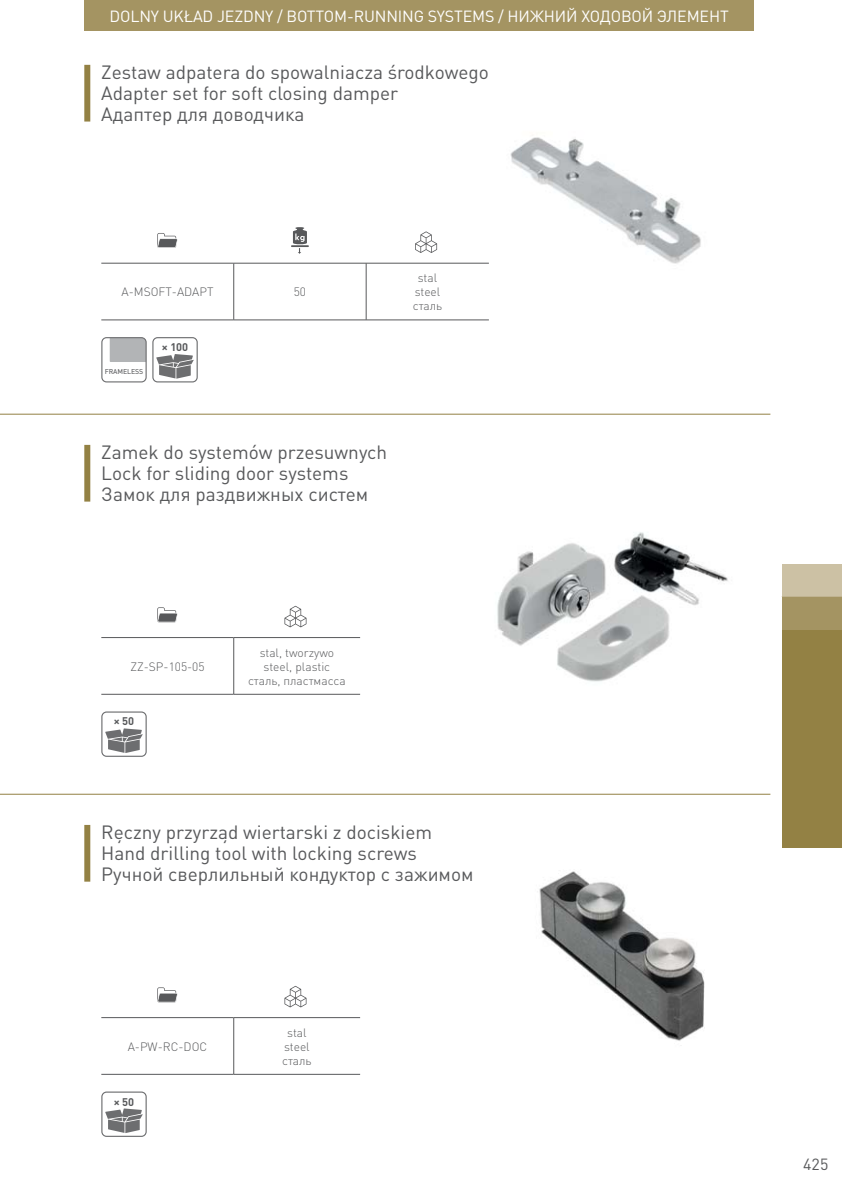
<style>
.page{position:relative;width:842px;height:1191px;background:#fff}
.page>*{position:absolute;margin:0;border:0;box-sizing:border-box;transform-origin:0 0}
.t1{font:19px/21px "DIN Pro";color:#58595b}
.t2{font:16px "DIN Pro";letter-spacing:-.01em;color:#fff}
.t3{font:16px "DIN Pro";color:#58595b}
.t4{font:300 12px/14px "DIN Pro";color:#58595b;text-align:center}
.t5{font:700 11px "DIN Pro";color:#58595b}
.t6{font:500 7px "DIN Pro";letter-spacing:-.015em;color:#6d6e70}
</style>
<div class="page">
<div style="left:84px;top:0;width:669px;height:31px;background:#a49462"></div>
<div style="left:84px;top:65px;width:6px;height:56px;background:#938144"></div>
<div style="left:84px;top:445px;width:6px;height:56px;background:#938144"></div>
<div style="left:84px;top:824px;width:6px;height:57px;background:#938144"></div>
<hr style="left:0;top:413px;width:770px;height:1px;background:#938144">
<hr style="left:0;top:793px;width:770px;height:1px;background:#938144">
<div style="left:782px;top:629px;width:60px;height:218px;background:#938144"></div>
<div style="left:782px;top:596px;width:60px;height:33px;background:#a49462"></div>
<div style="left:782px;top:564px;width:60px;height:32px;background:#ccc1a4"></div>
<svg style="left:101px;top:337px;width:97px;height:45px"></svg>
<svg style="left:101px;top:711px;width:46px;height:45px"></svg>
<svg style="left:101px;top:1091px;width:46px;height:45px"></svg>
<img style="left:497px;top:532px;width:231px;height:150px">
<img style="left:539px;top:871px;width:166px;height:170px">
<img style="left:510px;top:137px;width:191px;height:127px">
<hr style="left:101px;top:263px;width:133px;height:1px;background:#58595b">
<hr style="left:101px;top:319px;width:133px;height:1px;background:#58595b">
<hr style="left:233px;top:263px;width:1px;height:57px;background:#58595b">
<hr style="left:234px;top:263px;width:132px;height:1px;background:#58595b">
<hr style="left:234px;top:319px;width:132px;height:1px;background:#58595b">
<hr style="left:366px;top:263px;width:1px;height:57px;background:#58595b">
<hr style="left:366px;top:263px;width:123px;height:1px;background:#58595b">
<hr style="left:366px;top:319px;width:123px;height:1px;background:#58595b">
<svg style="left:157px;top:233px;width:21px;height:15px"></svg>
<svg style="left:291px;top:227px;width:18px;height:27px"></svg>
<svg style="left:415px;top:231px;width:22px;height:22px"></svg>
<hr style="left:101px;top:637px;width:133px;height:1px;background:#58595b">
<hr style="left:101px;top:694px;width:133px;height:1px;background:#58595b">
<hr style="left:233px;top:637px;width:1px;height:57px;background:#58595b">
<hr style="left:234px;top:637px;width:126px;height:1px;background:#58595b">
<hr style="left:234px;top:694px;width:126px;height:1px;background:#58595b">
<svg style="left:157px;top:607px;width:21px;height:15px"></svg>
<svg style="left:284px;top:606px;width:22px;height:21px"></svg>
<hr style="left:101px;top:1017px;width:133px;height:1px;background:#58595b">
<hr style="left:101px;top:1073px;width:133px;height:1px;background:#58595b">
<hr style="left:233px;top:1017px;width:1px;height:57px;background:#58595b">
<hr style="left:234px;top:1017px;width:126px;height:1px;background:#58595b">
<hr style="left:234px;top:1073px;width:126px;height:1px;background:#58595b">
<svg style="left:157px;top:987px;width:21px;height:15px"></svg>
<svg style="left:284px;top:985px;width:22px;height:22px"></svg>
<p class="t2" style="left:110px;top:10px;width:621px">DOLNY UKŁAD JEZDNY / BOTTOM-RUNNING SYSTEMS / НИЖНИЙ ХОДОВОЙ ЭЛЕМЕНТ</p>
<p class="t1" style="left:101px;top:64px;width:389px">Zestaw adpatera do spowalniacza środkowego<br>Adapter set for soft closing damper<br>Адаптер для доводчика</p>
<p class="t4" style="left:121px;top:286px;width:94px">A-MSOFT-ADAPT</p>
<p class="t4" style="left:294px;top:286px;width:14px">50</p>
<p class="t6" style="left:105px;top:367px;width:40px">FRAMELESS</p>
<p class="t5" style="left:162px;top:343px;width:28px">× 100</p>
<p class="t4" style="left:413px;top:272px;width:31px">stal steel сталь</p>
<p class="t1" style="left:101px;top:444px;width:287px">Zamek do systemów przesuwnych<br>Lock for sliding door systems<br>Замок для раздвижных систем</p>
<p class="t4" style="left:130px;top:660px;width:76px">ZZ-SP-105-05</p>
<p class="t5" style="left:114px;top:717px;width:22px">× 50</p>
<p class="t4" style="left:248px;top:646px;width:99px">stal, tworzywo steel, plastic сталь, пластмасса</p>
<p class="t1" style="left:101px;top:824px;width:374px">Ręczny przyrząd wiertarski z dociskiem<br>Hand drilling tool with locking screws<br>Ручной сверлильный кондуктор с зажимом</p>
<p class="t4" style="left:128px;top:1040px;width:81px">A-PW-RC-DOC</p>
<p class="t5" style="left:114px;top:1097px;width:22px">× 50</p>
<p class="t4" style="left:282px;top:1026px;width:31px">stal steel сталь</p>
<p class="t3" style="left:803px;top:1158px;width:27px">425</p>
</div>
